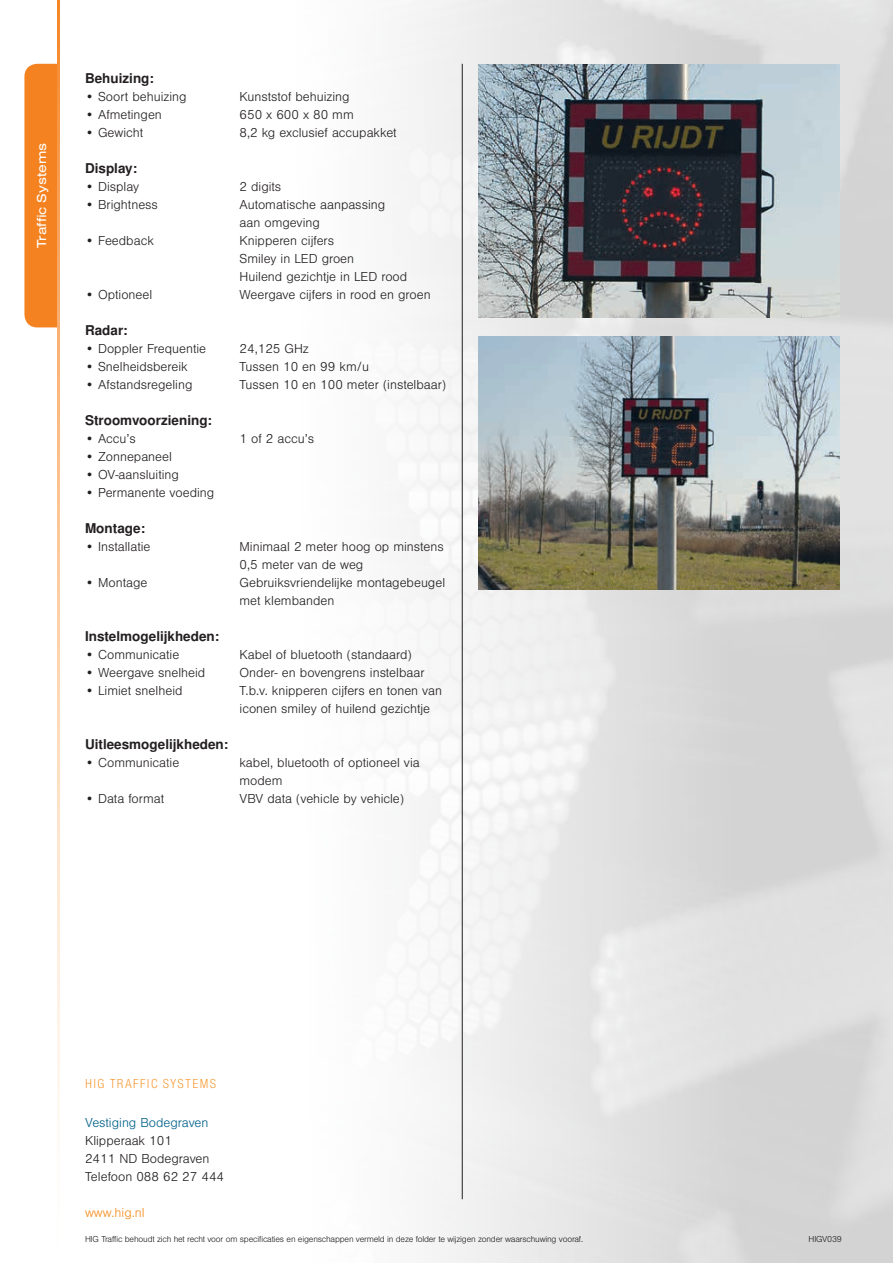
<style>
.page{position:relative;width:893px;height:1263px;background:#fff}
.page>*{position:absolute;margin:0;border:0;box-sizing:border-box;transform-origin:0 0}
.t1{font:300 13.5px/18px "Nimbus San T";color:#231f20}
.t2{font:700 13.5px "Nimbus San L";color:#231f20}
.t3{font:300 13.5px "Nimbus San T";color:#006089}
.t4{font:13.5px "Nimbus San D Lig Con";letter-spacing:.1em;color:#f68e1e}
.t5{font:expanded 13.5px "Nimbus San T";color:#fff}
.t6{font:300 13.5px "Nimbus San T";color:#f68e1e}
.t7{font:300 9px "Nimbus San T";letter-spacing:-.02em;color:#231f20}
</style>
<div class="page">
<img style="left:34px;top:0;width:859px;height:1263px">
<img style="left:478px;top:65px;width:362px;height:253px">
<img style="left:478px;top:337px;width:362px;height:253px">
<div style="left:24px;top:64px;width:33px;height:263px;background:#f58220"></div>
<svg style="left:57px;top:0;width:3px;height:1263px"></svg>
<hr style="left:462px;top:64px;width:1px;height:1135px;background:#231f20">
<p class="t5" style="left:34px;top:248px;width:107px;rotate:-90deg">Traffic Systems</p>
<p class="t2" style="left:85px;top:70px;width:70px">Behuizing:</p>
<p class="t1" style="left:85px;top:88px;width:103px">• Soort behuizing</p>
<p class="t1" style="left:240px;top:88px;width:112px">Kunststof behuizing</p>
<p class="t1" style="left:85px;top:106px;width:78px">• Afmetingen</p>
<p class="t1" style="left:240px;top:106px;width:116px">650 x 600 x 80 mm</p>
<p class="t1" style="left:85px;top:124px;width:60px">• Gewicht</p>
<p class="t1" style="left:240px;top:124px;width:159px">8,2 kg exclusief accupakket</p>
<p class="t2" style="left:85px;top:160px;width:54px">Display:</p>
<p class="t1" style="left:85px;top:178px;width:56px">• Display</p>
<p class="t1" style="left:240px;top:178px;width:43px">2 digits</p>
<p class="t1" style="left:85px;top:196px;width:74px">• Brightness</p>
<p class="t1" style="left:240px;top:196px;width:147px">Automatische aanpassing aan omgeving</p>
<p class="t1" style="left:85px;top:232px;width:70px">• Feedback</p>
<p class="t1" style="left:240px;top:232px;width:169px">Knipperen cijfers<br>Smiley in LED groen<br>Huilend gezichtje in LED rood</p>
<p class="t1" style="left:85px;top:286px;width:69px">• Optioneel</p>
<p class="t1" style="left:240px;top:286px;width:193px">Weergave cijfers in rood en groen</p>
<p class="t2" style="left:85px;top:322px;width:44px">Radar:</p>
<p class="t1" style="left:85px;top:340px;width:123px">• Doppler Frequentie</p>
<p class="t1" style="left:240px;top:340px;width:71px">24,125 GHz</p>
<p class="t1" style="left:85px;top:358px;width:104px">• Snelheidsbereik</p>
<p class="t1" style="left:240px;top:358px;width:131px">Tussen 10 en 99 km/u</p>
<p class="t1" style="left:85px;top:376px;width:109px">• Afstandsregeling</p>
<p class="t1" style="left:240px;top:376px;width:208px">Tussen 10 en 100 meter (instelbaar)</p>
<p class="t2" style="left:85px;top:412px;width:129px">Stroomvoorziening:</p>
<p class="t1" style="left:85px;top:430px;width:52px">• Accu’s</p>
<p class="t1" style="left:240px;top:430px;width:76px">1 of 2 accu’s</p>
<p class="t1" style="left:85px;top:448px;width:88px">• Zonnepaneel</p>
<p class="t1" style="left:85px;top:466px;width:95px">• OV-aansluiting</p>
<p class="t1" style="left:85px;top:484px;width:131px">• Permanente voeding</p>
<p class="t2" style="left:85px;top:520px;width:62px">Montage:</p>
<p class="t1" style="left:85px;top:538px;width:67px">• Installatie</p>
<p class="t1" style="left:240px;top:538px;width:206px">Minimaal 2 meter hoog op minstens<br>0,5 meter van de weg</p>
<p class="t1" style="left:85px;top:574px;width:64px">• Montage</p>
<p class="t1" style="left:240px;top:574px;width:207px">Gebruiksvriendelijke montagebeugel met klembanden</p>
<p class="t2" style="left:85px;top:628px;width:136px">Instelmogelijkheden:</p>
<p class="t1" style="left:85px;top:646px;width:96px">• Communicatie</p>
<p class="t1" style="left:240px;top:646px;width:174px">Kabel of bluetooth (standaard)</p>
<p class="t1" style="left:85px;top:664px;width:122px">• Weergave snelheid</p>
<p class="t1" style="left:240px;top:664px;width:187px">Onder- en bovengrens instelbaar</p>
<p class="t1" style="left:85px;top:682px;width:99px">• Limiet snelheid</p>
<p class="t1" style="left:240px;top:682px;width:204px">T.b.v. knipperen cijfers en tonen van iconen smiley of huilend gezichtje</p>
<p class="t2" style="left:85px;top:736px;width:145px">Uitleesmogelijkheden:</p>
<p class="t1" style="left:85px;top:754px;width:96px">• Communicatie</p>
<p class="t1" style="left:240px;top:754px;width:182px">kabel, bluetooth of optioneel via modem</p>
<p class="t1" style="left:85px;top:790px;width:81px">• Data format</p>
<p class="t1" style="left:240px;top:790px;width:166px">VBV data (vehicle by vehicle)</p>
<p class="t4" style="left:85px;top:1076px;width:133px">HIG TRAFFIC SYSTEMS</p>
<p class="t3" style="left:85px;top:1115px;width:125px">Vestiging Bodegraven</p>
<p class="t1" style="left:85px;top:1132px;width:141px">Klipperaak 101<br>2411 ND Bodegraven<br>Telefoon 088 62 27 444</p>
<p class="t6" style="left:85px;top:1205px;width:61px">www.hig.nl</p>
<p class="t7" style="left:85px;top:1234px;width:500px">HIG Traffic behoudt zich het recht voor om specificaties en eigenschappen vermeld in deze folder te wijzigen zonder waarschuwing vooraf.</p>
<p class="t7" style="left:809px;top:1234px;width:35px">HIGV039</p>
</div>
